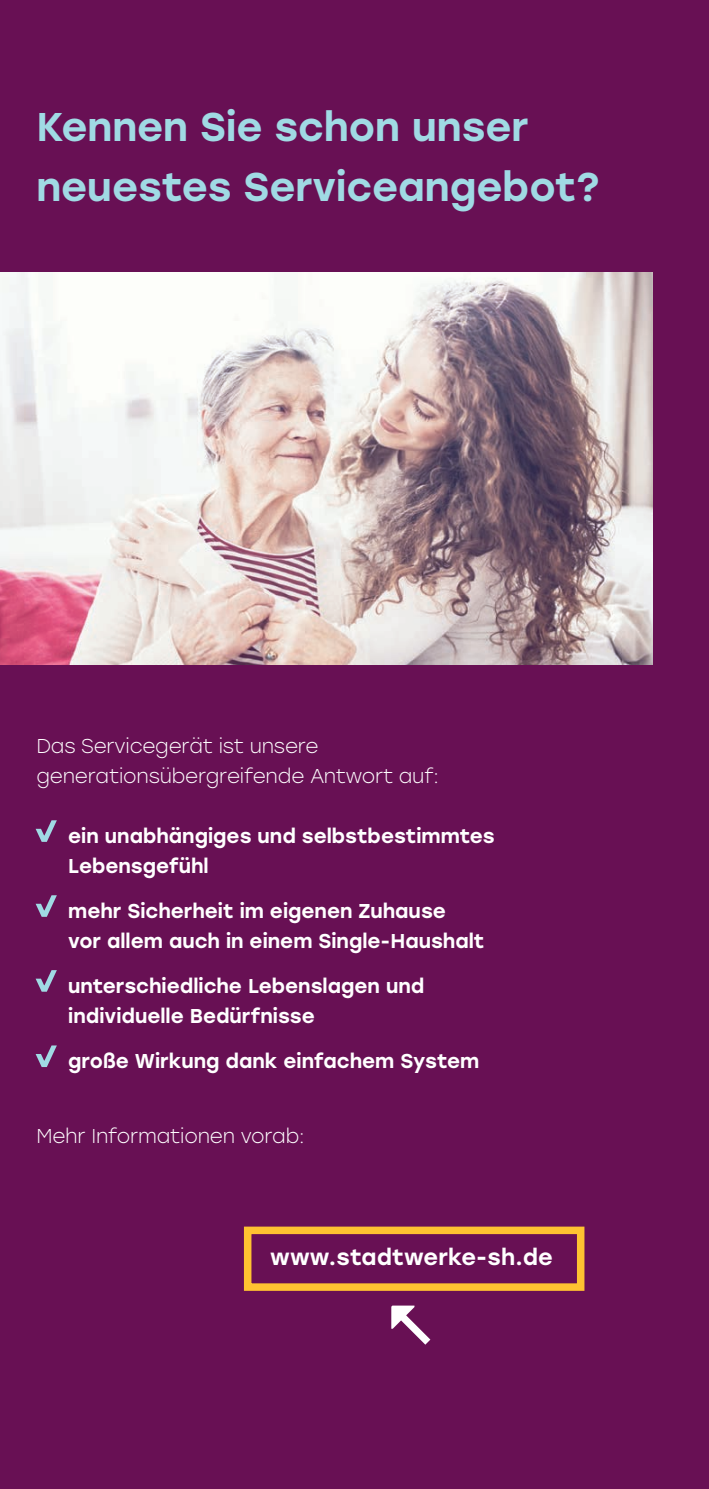
<style>
.page{position:relative;width:709px;height:1489px;background:#fff}
.page>*{position:absolute;margin:0;border:0;box-sizing:border-box;transform-origin:0 0}
.t1{font:500 40px/60px "Stolzl";color:#a0dae4}
.t2{font:500 22.5px "Stolzl";letter-spacing:.01em;color:#fff}
.t3{font:500 20px/30px "Stolzl";color:#fff}
.t4{font:300 20px/30px "Stolzl";letter-spacing:-.01em;color:#fff}
</style>
<div class="page">
<div style="left:0;top:0;width:709px;height:1488px;background:#681054"></div>
<svg style="left:36px;top:820px;width:21px;height:21px"></svg>
<svg style="left:36px;top:895px;width:21px;height:21px"></svg>
<svg style="left:36px;top:970px;width:21px;height:21px"></svg>
<svg style="left:36px;top:1045px;width:21px;height:21px"></svg>
<img style="left:0;top:272px;width:653px;height:392px">
<svg style="left:391px;top:1305px;width:39px;height:39px"></svg>
<div style="left:244px;top:1226px;width:340px;height:64px;border:8px solid #fec231"></div>
<h1 class="t1" style="left:36px;top:95px;width:564px">Kennen Sie schon unser neuestes Serviceangebot?</h1>
<p class="t4" style="left:36px;top:729px;width:404px">Das Servicegerät ist unsere generationsübergreifende Antwort auf:</p>
<p class="t3" style="left:68px;top:819px;width:428px">ein unabhängiges und selbstbestimmtes<br>Lebensgefühl</p>
<p class="t3" style="left:68px;top:894px;width:418px">mehr Sicherheit im eigenen Zuhause<br>vor allem auch in einem Single-Haushalt</p>
<p class="t3" style="left:68px;top:969px;width:357px">unterschiedliche Lebenslagen und individuelle Bedürfnisse</p>
<p class="t3" style="left:68px;top:1044px;width:412px">große Wirkung dank einfachem System</p>
<p class="t4" style="left:36px;top:1119px;width:270px">Mehr Informationen vorab:</p>
<p class="t2" style="left:270px;top:1241px;width:284px">www.stadtwerke-sh.de</p>
</div>
